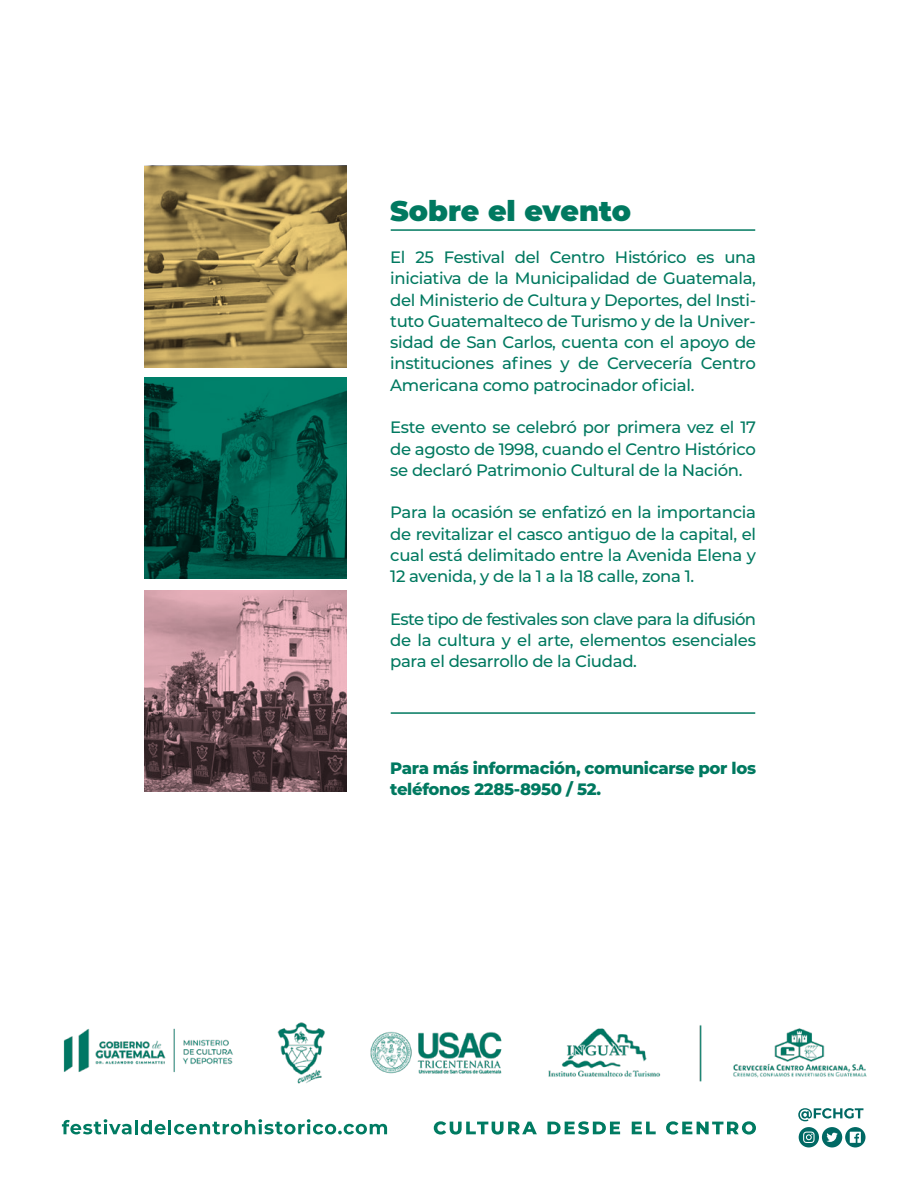
<style>
.page{position:relative;width:918px;height:1188px;background:#fff}
.page>*{position:absolute;margin:0;border:0;box-sizing:border-box;transform-origin:0 0}
.t1{font:900 28.5px "Montserrat";color:#007960}
.t2{font:500 16.5px/21.3px "Montserrat";letter-spacing:-.02em;color:#007960;text-align:justify}
.t3{font:800 16.5px/21.3px "Montserrat";letter-spacing:-.02em;color:#007960}
</style>
<div class="page">
<img style="left:145px;top:590px;width:201px;height:202px">
<hr style="left:391px;top:712px;width:364px;height:2px;background:#007960">
<img style="left:145px;top:377px;width:201px;height:202px">
<img style="left:145px;top:166px;width:201px;height:201px">
<hr style="left:391px;top:229px;width:364px;height:2px;background:#007960">
<img style="left:63px;top:1022px;width:804px;height:62px">
<svg style="left:62px;top:1119px;width:69px;height:15px"></svg>
<hr style="left:135px;top:1120px;width:3px;height:14px;background:#007b62">
<svg style="left:141px;top:1120px;width:25px;height:14px"></svg>
<hr style="left:168px;top:1120px;width:3px;height:14px;background:#007b62">
<svg style="left:174px;top:1119px;width:213px;height:15px"></svg>
<svg style="left:434px;top:1121px;width:103px;height:14px"></svg>
<svg style="left:547px;top:1121px;width:73px;height:14px"></svg>
<svg style="left:632px;top:1122px;width:24px;height:12px"></svg>
<svg style="left:666px;top:1121px;width:90px;height:14px"></svg>
<svg style="left:798px;top:1108px;width:65px;height:13px"></svg>
<svg style="left:799px;top:1127px;width:66px;height:20px"></svg>
<h1 class="t1" style="left:390px;top:189px;width:242px">Sobre el evento</h1>
<p class="t2" style="left:390px;top:246px;width:367px">El 25 Festival del Centro Histórico es una iniciativa de la Municipalidad de Guatemala, del Ministerio de Cultura y Deportes, del Insti&shy;tuto Guatemalteco de Turismo y de la Univer&shy;sidad de San Carlos, cuenta con el apoyo de instituciones afines y de Cervecería Centro Americana como patrocinador oficial.</p>
<p class="t2" style="left:390px;top:416px;width:367px">Este evento se celebró por primera vez el 17 de agosto de 1998, cuando el Centro Histórico se declaró Patrimonio Cultural de la Nación.</p>
<p class="t2" style="left:390px;top:501px;width:367px">Para la ocasión se enfatizó en la importancia de revitalizar el casco antiguo de la capital, el cual está delimitado entre la Avenida Elena y 12 avenida, y de la 1 a la 18 calle, zona 1.</p>
<p class="t2" style="left:390px;top:608px;width:367px">Este tipo de festivales son clave para la difusión de la cultura y el arte, elementos esenciales para el desarrollo de la Ciudad.</p>
<p class="t3" style="left:390px;top:756px;width:367px">Para más información, comunicarse por los teléfonos 2285-8950 / 52.</p>
</div>
